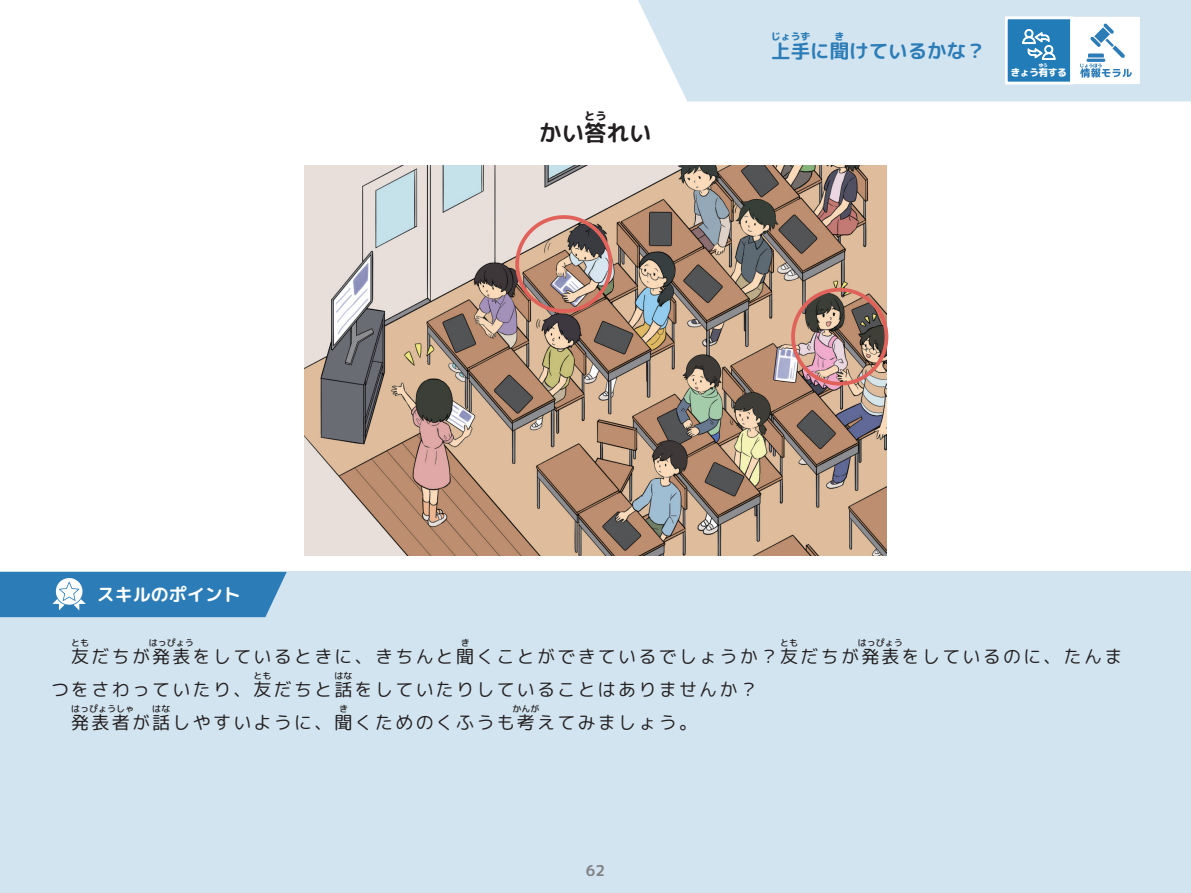
<style>
.page{position:relative;width:1191px;height:893px;background:#fff}
.page>*{position:absolute;margin:0;border:0;box-sizing:border-box;transform-origin:0 0}
.t1{font:22.5px "rounded mplus 1 p bold";color:#231f20}
.t2{font:19.5px "rounded mplus 1 p bold";color:#2c7cb7}
.t3{font:18px "rounded mplus 1 p regular";letter-spacing:.125em;color:#231f20}
.t4{font:18px "rounded mplus 1 p bold";color:#fff}
.t5{font:15px "rounded mplus 1 p bold";color:#808285}
.t6{font:11.25px "rounded mplus 1 p heavy";color:#231f20}
.t7{font:9.9px "rounded mplus 1 p heavy";letter-spacing:-.05em;color:#fff}
.t8{font:9.75px "rounded mplus 1 p heavy";color:#2c7cb7}
.t9{font:9px "rounded mplus 1 p medium";color:#231f20}
.t10{font:4.65px "rounded mplus 1 p heavy";color:#fff}
</style>
<div class="page">
<div style="left:638px;top:0;width:553px;height:101px;background:#d1e4f0"></div>
<div style="left:0;top:572px;width:1191px;height:321px;background:#d1e4f0"></div>
<svg style="left:0;top:572px;width:287px;height:45px;background:#3b85bc"></svg>
<svg style="left:1072px;top:17px;width:67px;height:67px"></svg>
<img style="left:304px;top:166px;width:582px;height:390px">
<div style="left:1006px;top:18px;width:65px;height:65px;background:#217cb7"></div>
<div style="left:1005px;top:17px;width:67px;height:67px;border:3px solid #fff"></div>
<svg style="left:1022px;top:29px;width:33px;height:31px"></svg>
<div style="left:791px;top:288px;width:97px;height:98px;border:4px solid #e0625b;border-radius:50%"></div>
<div style="left:515px;top:215px;width:97px;height:98px;border:4px solid #e0625b;border-radius:50%"></div>
<p class="t4" style="left:97px;top:581px;width:145px">スキルのポイント</p>
<p class="t6" style="left:584px;top:108px;width:24px">とう</p>
<p class="t1" style="left:539px;top:117px;width:114px">かい答れい</p>
<p class="t8" style="left:771px;top:29px;width:40px">じょうず</p>
<p class="t8" style="left:834px;top:29px;width:11px">き</p>
<p class="t2" style="left:771px;top:37px;width:216px">上手に聞けているかな？</p>
<p class="t10" style="left:1039px;top:62px;width:10px">ゆう</p>
<p class="t7" style="left:1010px;top:66px;width:58px">きょう有する</p>
<p class="t9" style="left:71px;top:637px;width:19px">とも</p>
<p class="t9" style="left:149px;top:637px;width:46px">はっぴょう</p>
<p class="t9" style="left:461px;top:637px;width:10px">き</p>
<p class="t9" style="left:780px;top:637px;width:19px">とも</p>
<p class="t9" style="left:858px;top:637px;width:46px">はっぴょう</p>
<p class="t3" style="left:51px;top:677px;width:708px">つをさわっていたり、友だちと話をしていたりしていることはありませんか？</p>
<p class="t3" style="left:71px;top:644px;width:1052px">友だちが発表をしているときに、きちんと聞くことができているでしょうか？友だちが発表をしているのに、たんま</p>
<p class="t9" style="left:254px;top:670px;width:19px">とも</p>
<p class="t9" style="left:335px;top:670px;width:19px">はな</p>
<p class="t3" style="left:71px;top:710px;width:627px">発表者が話しやすいように、聞くためのくふうも考えてみましょう。</p>
<p class="t9" style="left:71px;top:703px;width:64px">はっぴょうしゃ</p>
<p class="t9" style="left:152px;top:703px;width:19px">はな</p>
<p class="t9" style="left:339px;top:703px;width:10px">き</p>
<p class="t9" style="left:512px;top:703px;width:28px">かんが</p>
<p class="t5" style="left:586px;top:860px;width:21px">62</p>
</div>
